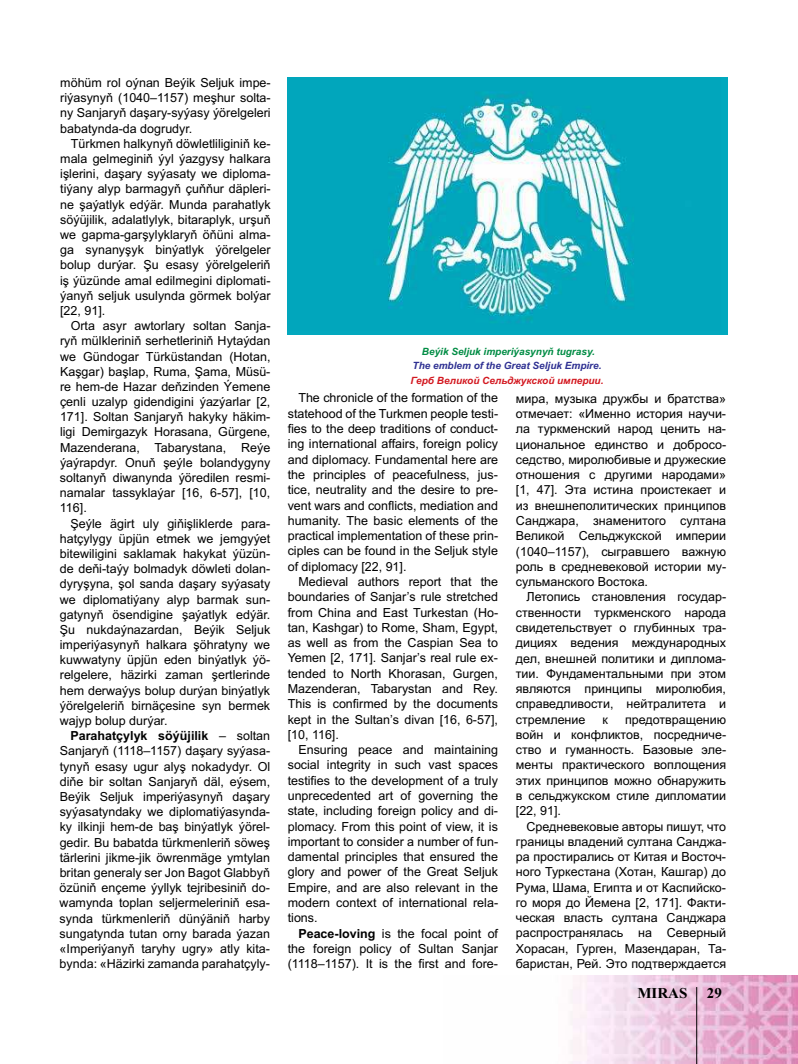
<style>
.page{position:relative;width:798px;height:1064px;background:#fff}
.page>*{position:absolute;margin:0;border:0;box-sizing:border-box;transform-origin:0 0}
.t1{font:700 15px "Times New Roman";color:#000}
.t2{font:12.5px/15.2px "Arial";color:#000;text-align:justify}
.t3{font:italic 700 10px "Arial";color:#008c44}
.t4{font:italic 700 10px "Arial";color:#2e3092}
.t5{font:italic 700 10px "Arial";color:#d31820}
.s1{font-weight:700}
</style>
<div class="page">
<img style="left:571px;top:975px;width:226px;height:88px">
<hr style="left:696px;top:986px;width:1px;height:77px;background:#000">
<img style="left:288px;top:78px;width:438px;height:256px">
<p class="t2" style="left:60px;top:75px;width:212px">möhüm rol oýnan Beýik Seljuk impe&shy;riýasynyň (1040–1157) meşhur solta&shy;ny Sanjaryň daşary-syýasy ýörelgeleri babatynda-da dogrudyr.</p>
<p class="t2" style="left:60px;top:136px;width:212px;text-indent:11px">Türkmen halkynyň döwletliliginiň ke&shy;mala gelmeginiň ýyl ýazgysy halkara işlerini, daşary syýasaty we diploma&shy;tiýany alyp barmagyň çuňňur däpleri&shy;ne şaýatlyk edýär. Munda parahatlyk söýüjilik, adalatlylyk, bitaraplyk, urşuň we gapma-garşylyklaryň öňüni alma&shy;ga synanyşyk binýatlyk ýörelgeler bolup durýar. Şu esasy ýörelgeleriň iş ýüzünde amal edilmegini diplomati&shy;ýanyň seljuk usulynda görmek bolýar [22, 91].</p>
<p class="t2" style="left:60px;top:318px;width:212px;text-indent:11px">Orta asyr awtorlary soltan Sanja&shy;ryň mülkleriniň serhetleriniň Hytaýdan we Gündogar Türküstandan (Hotan, Kaşgar) başlap, Ruma, Şama, Müsü&shy;re hem-de Hazar deňzinden Ýemene çenli uzalyp gidendigini ýazýarlar [2, 171]. Soltan Sanjaryň hakyky häkim&shy;ligi Demirgazyk Horasana, Gürgene, Mazenderana, Tabarystana, Reýe ýaýrapdyr. Onuň şeýle bolandygyny soltanyň diwanynda ýöredilen resmi&shy;namalar tassyklaýar [16, 6-57], [10, 116].</p>
<p class="t2" style="left:60px;top:515px;width:212px;text-indent:11px">Şeýle ägirt uly giňişliklerde para&shy;hatçylygy üpjün etmek we jemgyýet bitewiligini saklamak hakykat ýüzün&shy;de deňi-taýy bolmadyk döwleti dolan&shy;dyryşyna, şol sanda daşary syýasaty we diplomatiýany alyp barmak sun&shy;gatynyň ösendigine şaýatlyk edýär.<br>Şu nukdaýnazardan, Beýik Seljuk imperiýasynyň halkara şöhratyny we kuwwatyny üpjün eden binýatlyk ýö&shy;relgelere, häzirki zaman şertlerinde hem derwaýys bolup durýan binýatlyk ýörelgeleriň birnäçesine syn bermek wajyp bolup durýar.</p>
<p class="t2" style="left:60px;top:728px;width:212px;text-indent:11px"><span class="s1">Parahatçylyk söýüjilik</span> – soltan Sanjaryň (1118–1157) daşary syýasa&shy;tynyň esasy ugur alyş nokadydyr. Ol diňe bir soltan Sanjaryň däl, eýsem, Beýik Seljuk imperiýasynyň daşary syýasatyndaky we diplomatiýasynda&shy;ky ilkinji hem-de baş binýatlyk ýörel&shy;gedir. Bu babatda türkmenleriň söweş tärlerini jikme-jik öwrenmäge ymtylan britan generaly ser Jon Bagot Glabbyň özüniň ençeme ýyllyk tejribesiniň do&shy;wamynda toplan seljermeleriniň esa&shy;synda türkmenleriň dünýäniň harby sungatynda tutan orny barada ýazan «Imperiýanyň taryhy ugry» atly kita&shy;bynda: «Häzirki zamanda parahatçyly-</p>
<p class="t3" style="left:422px;top:344px;width:174px">Beýik Seljuk imperiýasynyň tugrasy.</p>
<p class="t4" style="left:412px;top:359px;width:190px">The emblem of the Great Seljuk Empire.</p>
<p class="t5" style="left:410px;top:374px;width:194px">Герб Великой Сельджукской империи.</p>
<p class="t2" style="left:287px;top:390px;width:212px;text-indent:11px">The chronicle of the formation of the statehood of the Turkmen people testi&shy;fies to the deep traditions of conduct&shy;ing international affairs, foreign policy and diplomacy. Fundamental here are the principles of peacefulness, jus&shy;tice, neutrality and the desire to pre&shy;vent wars and conflicts, mediation and humanity. The basic elements of the practical implementation of these prin&shy;ciples can be found in the Seljuk style of diplomacy [22, 91].</p>
<p class="t2" style="left:287px;top:574px;width:212px;text-indent:11px">Medieval authors report that the boundaries of Sanjar’s rule stretched from China and East Turkestan (Ho&shy;tan, Kashgar) to Rome, Sham, Egypt, as well as from the Caspian Sea to Yemen [2, 171]. Sanjar’s real rule ex&shy;tended to North Khorasan, Gurgen, Mazenderan, Tabarystan and Rey.<br>This is confirmed by the documents kept in the Sultan’s divan [16, 6-57], [10, 116].</p>
<p class="t2" style="left:287px;top:742px;width:212px;text-indent:11px">Ensuring peace and maintaining social integrity in such vast spaces testifies to the development of a truly unprecedented art of governing the state, including foreign policy and di&shy;plomacy. From this point of view, it is important to consider a number of fun&shy;damental principles that ensured the glory and power of the Great Seljuk Empire, and are also relevant in the modern context of international rela&shy;tions.</p>
<p class="t2" style="left:287px;top:925px;width:212px;text-indent:11px"><span class="s1">Peace-loving</span> is the focal point of the foreign policy of Sultan Sanjar (1118–1157). It is the first and fore-</p>
<p class="t2" style="left:515px;top:391px;width:212px">мира, музыка дружбы и братства» отмечает: «Именно история научи&shy;ла туркменский народ ценить на&shy;циональное единство и добросо&shy;седство, миролюбивые и дружеские отношения с другими народами» [1, 47]. Эта истина проистекает и из внешнеполитических принципов Санджара, знаменитого султана Великой Сельджукской империи (1040–1157), сыгравшего важную роль в средневековой истории му&shy;сульманского Востока.</p>
<p class="t2" style="left:515px;top:589px;width:212px;text-indent:11px">Летопись становления государ&shy;ственности туркменского народа свидетельствует о глубинных тра&shy;дициях ведения международных дел, внешней политики и диплома&shy;тии. Фундаментальными при этом являются принципы миролюбия, справедливости, нейтралитета и стремление</p>
<p class="t2" style="left:515px;top:711px;width:212px;text-indent:109px">предотвращению войн и конфликтов, посредниче&shy;ство и гуманность. Базовые эле&shy;менты практического воплощения этих принципов можно обнаружить в сельджукском стиле дипломатии [22, 91].</p>
<p class="t2" style="left:515px;top:818px;width:212px;text-indent:11px">Средневековые авторы пишут, что границы владений султана Санджа&shy;ра простирались от Китая и Восточ&shy;ного Туркестана (Хотан, Кашгар) до Рума, Шама, Египта и от Каспийско&shy;го моря до Йемена [2, 171]. Факти&shy;ческая власть султана Санджара распространялась на Северный Хорасан, Гурген, Мазендаран, Та&shy;баристан, Рей. Это подтверждается</p>
<p class="t2" style="left:602px;top:711px;width:7px">к</p>
<p class="t1" style="left:637px;top:981px;width:51px">MIRAS</p>
<p class="t1" style="left:706px;top:981px;width:16px">29</p>
</div>
